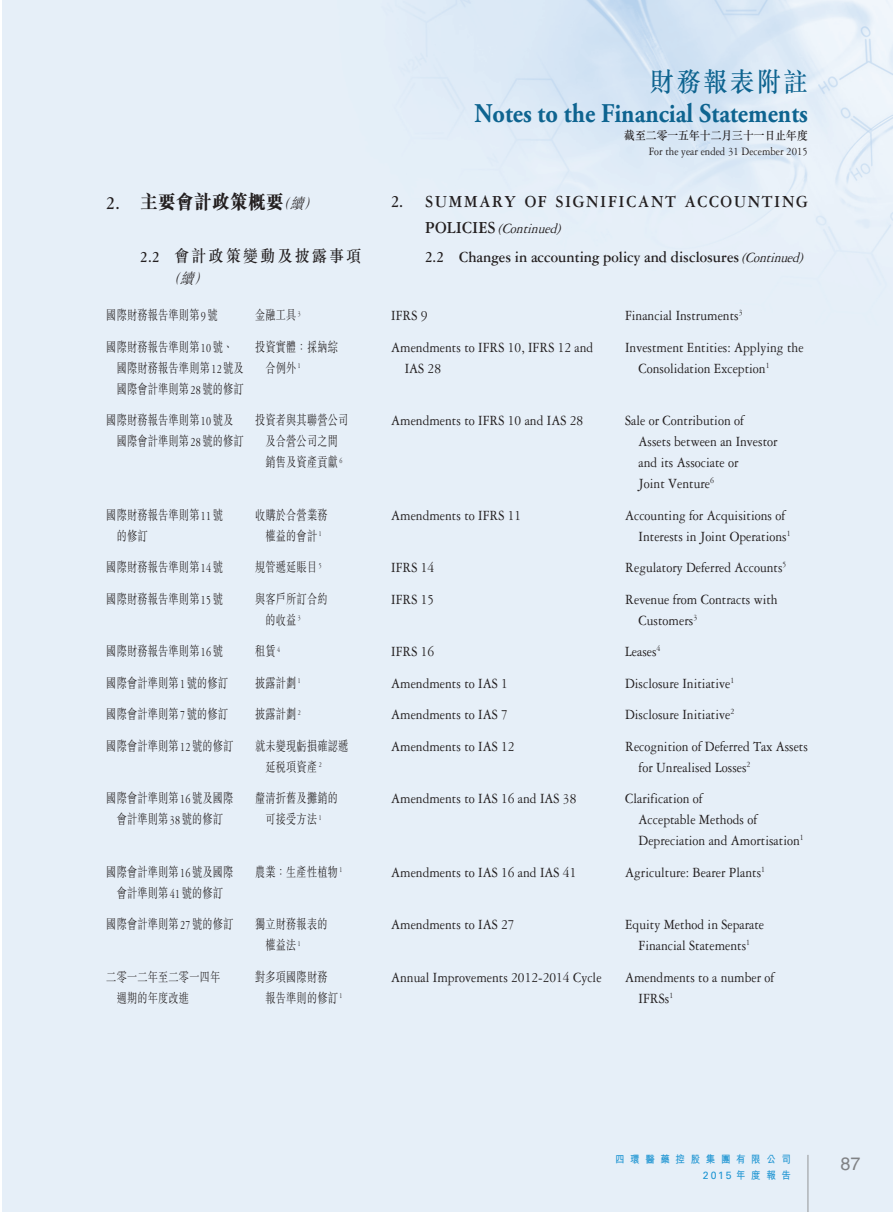
<style>
.page{position:relative;width:893px;height:1212px;background:#fff}
.page>*{position:absolute;margin:0;border:0;box-sizing:border-box;transform-origin:0 0}
.t1{font:700 27px "Adobe Garamond Pro";color:#0e6490;scale:.9 1}
.t2{font:500 27px "M Sung HK";letter-spacing:.1em;color:#0e6490;scale:.9 1}
._8__標題-C{font:800 19.5px "M Sung HK";letter-spacing:.025em;color:#231f20;scale:.9 1}
._3__標題{font:700 18px "Garamond 3 LT Std";letter-spacing:.095em;color:#231f20;scale:.9 1}
.t3{font:18px "Helvetica LT Std";color:#808285}
._4__副標題{font:700 16.5px "Garamond 3 LT Std";color:#231f20;scale:.9 1}
._9__副標題-C{font:500 16.5px "M Sung HK";letter-spacing:.16em;color:#231f20;scale:.9 1}
._1__內文{font:15px "Garamond 3 LT Std";color:#231f20;scale:.9 1}
._3__標題-2{font:italic 15px "Garamond 3 LT Std";color:#231f20;scale:.9 1}
._9__副標題-C-2{font:italic 300 15px "M Sung HK";color:#231f20;scale:.9 1}
._6__內文-C{font:300 13.5px "M Sung HK";letter-spacing:.025em;color:#231f20;scale:.75 1}
.t4{font:12px "Garamond 3 LT Std";color:#231f20;scale:.9 1}
.t5{font:500 12px "M Sung HK";color:#231f20;scale:.9 1}
.t6{font:700 10.5px "M Hei HK";letter-spacing:.6em;color:#1c94d2;scale:.9 1}
.t7{font:10.5px "Univers LT Std";color:#1c94d2}
.s1{font-family:"Garamond 3 LT Std";font-weight:700}
.s2{font-weight:300;font-style:italic;font-size:15px}
.s3{font-family:"Garamond 3 LT Std";font-weight:400}
.s4{font-weight:700;font-style:normal;font-size:18px}
.s5{font-weight:400;font-style:italic;font-size:15px}
.s6{font-family:"M Hei HK";font-weight:700}
</style>
<div class="page">
<hr style="left:807px;top:1155px;width:1px;height:57px;background:#939598">
<p class="_8__標題-C" style="left:106px;top:192px;width:241px"><span class="s1">2.</span> 主要會計政策概要<span class="s2">（續）</span></p>
<p class="_9__副標題-C" style="left:140px;top:244px;width:247px"><span class="s1">2.2</span> 會計政策變動及披露事項</p>
<p class="_9__副標題-C-2" style="left:166px;top:268px;width:53px">（續）</p>
<p class="_6__內文-C" style="left:106px;top:306px;width:150px">國際財務報告準則第<span class="s3">9</span>號</p>
<p class="_6__內文-C" style="left:255px;top:306px;width:62px">金融工具 <sup>3</sup></p>
<p class="_6__內文-C" style="left:106px;top:337px;width:171px">國際財務報告準則第<span class="s3">10</span>號、</p>
<p class="_6__內文-C" style="left:117px;top:358px;width:171px">國際財務報告準則第<span class="s3">12</span>號及</p>
<p class="_6__內文-C" style="left:117px;top:379px;width:171px">國際會計準則第<span class="s3">28</span>號的修訂</p>
<p class="_6__內文-C" style="left:255px;top:337px;width:112px">投資實體：採納綜</p>
<p class="_6__內文-C" style="left:265px;top:358px;width:49px">合例外 <sup>1</sup></p>
<p class="_6__內文-C" style="left:106px;top:411px;width:171px">國際財務報告準則第<span class="s3">10</span>號及</p>
<p class="_6__內文-C" style="left:117px;top:432px;width:171px">國際會計準則第<span class="s3">28</span>號的修訂</p>
<p class="_6__內文-C" style="left:255px;top:411px;width:126px">投資者與其聯營公司</p>
<p class="_6__內文-C" style="left:265px;top:432px;width:98px">及合營公司之間</p>
<p class="_6__內文-C" style="left:265px;top:453px;width:104px">銷售及資產貢獻 <sup>6</sup></p>
<p class="_6__內文-C" style="left:106px;top:505px;width:157px">國際財務報告準則第<span class="s3">11</span>號</p>
<p class="_6__內文-C" style="left:117px;top:526px;width:43px">的修訂</p>
<p class="_6__內文-C" style="left:255px;top:505px;width:98px">收購於合營業務</p>
<p class="_6__內文-C" style="left:265px;top:526px;width:76px">權益的會計 <sup>1</sup></p>
<p class="_6__內文-C" style="left:106px;top:558px;width:157px">國際財務報告準則第<span class="s3">14</span>號</p>
<p class="_6__內文-C" style="left:255px;top:558px;width:90px">規管遞延賬目 <sup>5</sup></p>
<p class="_6__內文-C" style="left:106px;top:589px;width:157px">國際財務報告準則第<span class="s3">15</span>號</p>
<p class="_6__內文-C" style="left:255px;top:589px;width:98px">與客戶所訂合約</p>
<p class="_6__內文-C" style="left:265px;top:610px;width:49px">的收益 <sup>3</sup></p>
<p class="_6__內文-C" style="left:106px;top:642px;width:157px">國際財務報告準則第<span class="s3">16</span>號</p>
<p class="_6__內文-C" style="left:255px;top:642px;width:35px">租賃<sup>4</sup></p>
<p class="_6__內文-C" style="left:106px;top:673px;width:164px">國際會計準則第<span class="s3">1</span>號的修訂</p>
<p class="_6__內文-C" style="left:255px;top:673px;width:62px">披露計劃 <sup>1</sup></p>
<p class="_6__內文-C" style="left:106px;top:705px;width:164px">國際會計準則第<span class="s3">7</span>號的修訂</p>
<p class="_6__內文-C" style="left:255px;top:705px;width:62px">披露計劃 <sup>2</sup></p>
<p class="_6__內文-C" style="left:106px;top:736px;width:171px">國際會計準則第<span class="s3">12</span>號的修訂</p>
<p class="_6__內文-C" style="left:255px;top:736px;width:126px">就未變現虧損確認遞</p>
<p class="_6__內文-C" style="left:265px;top:757px;width:76px">延稅項資產 <sup>2</sup></p>
<p class="_6__內文-C" style="left:106px;top:789px;width:171px">國際會計準則第<span class="s3">16</span>號及國際</p>
<p class="_6__內文-C" style="left:117px;top:810px;width:143px">會計準則第<span class="s3">38</span>號的修訂</p>
<p class="_6__內文-C" style="left:255px;top:789px;width:112px">釐清折舊及攤銷的</p>
<p class="_6__內文-C" style="left:265px;top:810px;width:76px">可接受方法 <sup>1</sup></p>
<p class="_6__內文-C" style="left:106px;top:862px;width:171px">國際會計準則第<span class="s3">16</span>號及國際</p>
<p class="_6__內文-C" style="left:117px;top:883px;width:143px">會計準則第<span class="s3">41</span>號的修訂</p>
<p class="_6__內文-C" style="left:255px;top:862px;width:118px">農業：生產性植物 <sup>1</sup></p>
<p class="_6__內文-C" style="left:106px;top:915px;width:171px">國際會計準則第<span class="s3">27</span>號的修訂</p>
<p class="_6__內文-C" style="left:255px;top:915px;width:98px">獨立財務報表的</p>
<p class="_6__內文-C" style="left:265px;top:936px;width:49px">權益法 <sup>1</sup></p>
<p class="_6__內文-C" style="left:106px;top:967px;width:153px">二零一二年至二零一四年</p>
<p class="_6__內文-C" style="left:117px;top:988px;width:98px">週期的年度改進</p>
<p class="_6__內文-C" style="left:255px;top:967px;width:98px">對多項國際財務</p>
<p class="_6__內文-C" style="left:265px;top:988px;width:104px">報告準則的修訂 <sup>1</sup></p>
<h1 class="t2" style="left:650px;top:63px;width:177px">財務報表附註</h1>
<h1 class="t1" style="left:474px;top:98px;width:372px">Notes to the Financial Statements</h1>
<p class="t5" style="left:624px;top:127px;width:205px">截至二零一五年十二月三十一日止年度</p>
<p class="t4" style="left:649px;top:145px;width:178px">For the year ended 31 December 2015</p>
<p class="_3__標題" style="left:391px;top:192px;width:464px">2. SUMMARY OF SIGNIFICANT ACCOUNTING</p>
<p class="_3__標題-2" style="left:425px;top:220px;width:156px"><span class="s4">P O L I C I E S</span> (Continued)</p>
<p class="_4__副標題" style="left:425px;top:248px;width:425px">2.2 Changes in accounting policy and disclosures <span class="s5">(Continued)</span></p>
<p class="_1__內文" style="left:391px;top:307px;width:42px">IFRS 9</p>
<p class="_1__內文" style="left:625px;top:307px;width:132px">Financial Instruments<sup>3</sup></p>
<p class="_1__內文" style="left:391px;top:339px;width:226px">Amendments to IFRS 10, IFRS 12 and</p>
<p class="_1__內文" style="left:405px;top:360px;width:42px">IAS 28</p>
<p class="_1__內文" style="left:625px;top:339px;width:200px">Investment Entities: Applying the</p>
<p class="_1__內文" style="left:639px;top:360px;width:147px">Consolidation Exception<sup>1</sup></p>
<p class="_1__內文" style="left:391px;top:412px;width:215px">Amendments to IFRS 10 and IAS 28</p>
<p class="_1__內文" style="left:625px;top:412px;width:134px">Sale or Contribution of</p>
<p class="_1__內文" style="left:639px;top:433px;width:156px">Assets between an Investor</p>
<p class="_1__內文" style="left:639px;top:454px;width:113px">and its Associate or</p>
<p class="_1__內文" style="left:639px;top:475px;width:85px">Joint Venture<sup>6</sup></p>
<p class="_1__內文" style="left:391px;top:507px;width:146px">Amendments to IFRS 11</p>
<p class="_1__內文" style="left:625px;top:507px;width:179px">Accounting for Acquisitions of</p>
<p class="_1__內文" style="left:639px;top:528px;width:170px">Interests in Joint Operations<sup>1</sup></p>
<p class="_1__內文" style="left:391px;top:559px;width:49px">IFRS 14</p>
<p class="_1__內文" style="left:625px;top:559px;width:181px">Regulatory Deferred Accounts<sup>5</sup></p>
<p class="_1__內文" style="left:391px;top:591px;width:49px">IFRS 15</p>
<p class="_1__內文" style="left:625px;top:591px;width:171px">Revenue from Contracts with</p>
<p class="_1__內文" style="left:639px;top:612px;width:67px">Customers<sup>3</sup></p>
<p class="_1__內文" style="left:391px;top:643px;width:49px">IFRS 16</p>
<p class="_1__內文" style="left:625px;top:643px;width:41px">Leases<sup>4</sup></p>
<p class="_1__內文" style="left:391px;top:675px;width:131px">Amendments to IAS 1</p>
<p class="_1__內文" style="left:625px;top:675px;width:123px">Disclosure Initiative<sup>1</sup></p>
<p class="_1__內文" style="left:391px;top:706px;width:131px">Amendments to IAS 7</p>
<p class="_1__內文" style="left:625px;top:706px;width:123px">Disclosure Initiative<sup>2</sup></p>
<p class="_1__內文" style="left:391px;top:738px;width:139px">Amendments to IAS 12</p>
<p class="_1__內文" style="left:625px;top:738px;width:205px">Recognition of Deferred Tax Assets</p>
<p class="_1__內文" style="left:639px;top:759px;width:126px">for Unrealised Losses<sup>2</sup></p>
<p class="_1__內文" style="left:391px;top:790px;width:207px">Amendments to IAS 16 and IAS 38</p>
<p class="_1__內文" style="left:625px;top:790px;width:88px">Clarification of</p>
<p class="_1__內文" style="left:639px;top:811px;width:133px">Acceptable Methods of</p>
<p class="_1__內文" style="left:639px;top:832px;width:185px">Depreciation and Amortisation<sup>1</sup></p>
<p class="_1__內文" style="left:391px;top:864px;width:207px">Amendments to IAS 16 and IAS 41</p>
<p class="_1__內文" style="left:625px;top:864px;width:157px">Agriculture: Bearer Plants<sup>1</sup></p>
<p class="_1__內文" style="left:391px;top:916px;width:139px">Amendments to IAS 27</p>
<p class="_1__內文" style="left:625px;top:916px;width:156px">Equity Method in Separate</p>
<p class="_1__內文" style="left:639px;top:937px;width:125px">Financial Statements<sup>1</sup></p>
<p class="_1__內文" style="left:391px;top:969px;width:235px">Annual Improvements 2012-2014 Cycle</p>
<p class="_1__內文" style="left:625px;top:969px;width:167px">Amendments to a number of</p>
<p class="_1__內文" style="left:639px;top:990px;width:40px">IFRSs<sup>1</sup></p>
<p class="t6" style="left:615px;top:1151px;width:197px">四環醫藥控股集團有限公司</p>
<p class="t7" style="left:703px;top:1169px;width:90px">2015<span class="s6">年度 報告</span></p>
<p class="t3" style="left:840px;top:1153px;width:22px">87</p>
</div>
